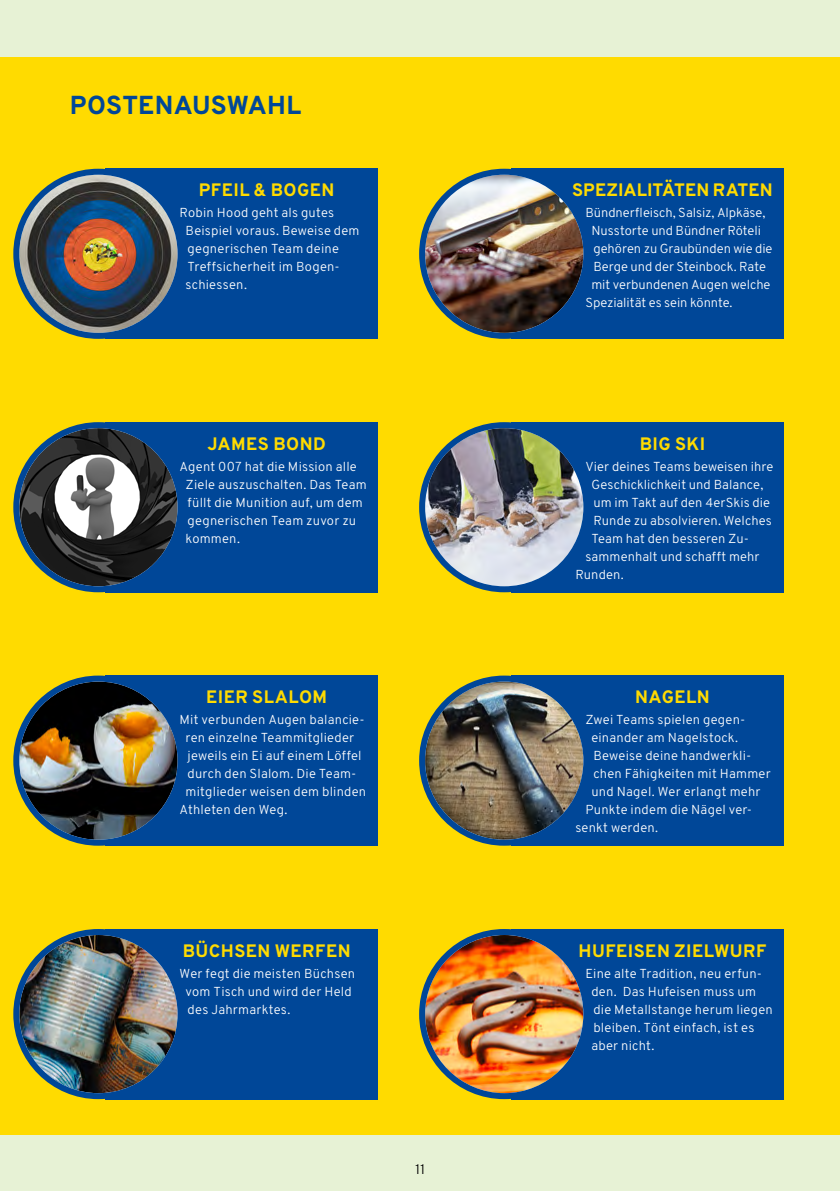
<style>
.page{position:relative;width:840px;height:1191px;background:#fff}
.page>*{position:absolute;margin:0;border:0;box-sizing:border-box;transform-origin:0 0}
.t1{font:800 26px "Overpass";letter-spacing:.005em;color:#004798}
.t2{font:800 18px "Overpass";letter-spacing:.025em;color:#ffdb00}
.t3{font:800 18px "Overpass";letter-spacing:.005em;color:#ffdb00}
.t4{font:300 14px "Overpass";color:#000}
.t5{font:300 13px/18px "Overpass";letter-spacing:.015em;color:#fff}
.t6{font:300 13px "Overpass";letter-spacing:-.005em;color:#fff}
</style>
<div class="page">
<div style="left:0;top:0;width:839px;height:1191px;background:#e7f2d5"></div>
<div style="left:0;top:57px;width:839px;height:1077px;background:#ffdb00"></div>
<div style="left:105px;top:169px;width:272px;height:170px;background:#004798"></div>
<svg style="left:16px;top:172px;width:164px;height:164px"></svg>
<img style="left:19px;top:175px;width:158px;height:158px;border-radius:79px">
<div style="left:13px;top:169px;width:170px;height:170px;border:6px solid #004798;border-radius:50%"></div>
<div style="left:105px;top:422px;width:272px;height:170px;background:#004798"></div>
<svg style="left:16px;top:425px;width:164px;height:164px"></svg>
<img style="left:19px;top:428px;width:158px;height:158px;border-radius:79px">
<div style="left:13px;top:422px;width:170px;height:170px;border:6px solid #004798;border-radius:50%"></div>
<div style="left:105px;top:675px;width:272px;height:170px;background:#004798"></div>
<svg style="left:16px;top:678px;width:164px;height:164px"></svg>
<img style="left:19px;top:681px;width:158px;height:158px;border-radius:79px">
<div style="left:13px;top:675px;width:170px;height:170px;border:6px solid #004798;border-radius:50%"></div>
<div style="left:105px;top:929px;width:272px;height:170px;background:#004798"></div>
<svg style="left:16px;top:932px;width:164px;height:164px"></svg>
<img style="left:19px;top:935px;width:158px;height:158px;border-radius:79px">
<div style="left:13px;top:929px;width:170px;height:170px;border:6px solid #004798;border-radius:50%"></div>
<div style="left:510px;top:169px;width:272px;height:170px;background:#004798"></div>
<svg style="left:422px;top:172px;width:164px;height:164px"></svg>
<img style="left:425px;top:175px;width:158px;height:158px;border-radius:79px">
<div style="left:419px;top:169px;width:170px;height:170px;border:6px solid #004798;border-radius:50%"></div>
<div style="left:510px;top:422px;width:272px;height:170px;background:#004798"></div>
<svg style="left:422px;top:425px;width:164px;height:164px"></svg>
<img style="left:425px;top:428px;width:158px;height:158px;border-radius:79px">
<div style="left:419px;top:422px;width:170px;height:170px;border:6px solid #004798;border-radius:50%"></div>
<div style="left:510px;top:675px;width:272px;height:170px;background:#004798"></div>
<svg style="left:422px;top:678px;width:164px;height:164px"></svg>
<img style="left:425px;top:681px;width:158px;height:158px;border-radius:79px">
<div style="left:419px;top:675px;width:170px;height:170px;border:6px solid #004798;border-radius:50%"></div>
<div style="left:510px;top:929px;width:272px;height:170px;background:#004798"></div>
<svg style="left:422px;top:932px;width:164px;height:164px"></svg>
<img style="left:425px;top:935px;width:158px;height:158px;border-radius:79px">
<div style="left:419px;top:929px;width:170px;height:170px;border:6px solid #004798;border-radius:50%"></div>
<h1 class="t1" style="left:70px;top:88px;width:232px">POSTENAUSWAHL</h1>
<h2 class="t2" style="left:199px;top:179px;width:137px">PFEIL &amp; BOGEN</h2>
<p class="t5" style="left:185px;top:204px;width:175px;text-indent:-6px">Robin Hood geht als gutes<br>Beispiel voraus. Beweise dem gegnerischen Team deine<br>Treffsicherheit im Bogen&shy;schiessen.</p>
<h2 class="t2" style="left:207px;top:432px;width:120px">JAMES BOND</h2>
<p class="t5" style="left:185px;top:457px;width:182px;text-indent:-6px">Agent 007 hat die Mission alle<br>Ziele auszuschalten. Das Team füllt die Munition auf, um dem gegnerischen Team zuvor zu kommen.</p>
<h2 class="t2" style="left:206px;top:686px;width:122px">EIER SLALOM</h2>
<p class="t5" style="left:179px;top:710px;width:186px">Mit verbunden Augen balancie-</p>
<p class="t5" style="left:185px;top:728px;width:170px">ren einzelne Teammitglieder</p>
<p class="t5" style="left:187px;top:746px;width:175px">jeweils ein Ei auf einem Löffel</p>
<p class="t5" style="left:187px;top:764px;width:170px">durch den Slalom. Die Team-</p>
<p class="t5" style="left:185px;top:782px;width:182px">mitglieder weisen dem blinden</p>
<p class="t5" style="left:179px;top:800px;width:109px">Athleten den Weg.</p>
<h2 class="t2" style="left:183px;top:939px;width:169px">BÜCHSEN WERFEN</h2>
<p class="t5" style="left:185px;top:964px;width:171px;text-indent:-6px">Wer fegt die meisten Büchsen vom Tisch und wird der Held des Jahrmarktes.</p>
<p class="t4" style="left:415px;top:1160px;width:11px">11</p>
<h2 class="t3" style="left:572px;top:179px;width:202px">SPEZIALITÄTEN RATEN</h2>
<p class="t5" style="left:585px;top:204px;width:181px">Bündnerfleisch, Salsiz, Alpkäse,</p>
<p class="t5" style="left:591px;top:222px;width:171px">Nusstorte und Bündner Röteli</p>
<p class="t5" style="left:593px;top:240px;width:180px">gehören zu Graubünden wie die</p>
<p class="t5" style="left:593px;top:258px;width:174px">Berge und der Steinbock. Rate</p>
<p class="t5" style="left:591px;top:276px;width:180px">mit verbundenen Augen welche</p>
<p class="t6" style="left:585px;top:295px;width:149px">Spezialität es sein könnte.</p>
<h2 class="t2" style="left:639px;top:432px;width:67px">BIG SKI</h2>
<p class="t5" style="left:585px;top:457px;width:189px">Vier deines Teams beweisen ihre</p>
<p class="t5" style="left:591px;top:475px;width:173px">Geschicklichkeit und Balance,</p>
<p class="t5" style="left:593px;top:493px;width:178px">um im Takt auf den 4erSkis die</p>
<p class="t5" style="left:593px;top:511px;width:180px">Runde zu absolvieren. Welches</p>
<p class="t5" style="left:591px;top:529px;width:159px">Team hat den besseren Zu-</p>
<p class="t5" style="left:585px;top:547px;width:176px">sammenhalt und schafft mehr</p>
<p class="t5" style="left:575px;top:565px;width:50px">Runden.</p>
<h2 class="t2" style="left:635px;top:686px;width:76px">NAGELN</h2>
<p class="t5" style="left:585px;top:710px;width:161px">Zwei Teams spielen gegen-</p>
<p class="t5" style="left:591px;top:728px;width:148px">einander am Nagelstock.</p>
<p class="t5" style="left:593px;top:746px;width:159px">Beweise deine handwerkli-</p>
<p class="t5" style="left:593px;top:764px;width:179px">chen Fähigkeiten mit Hammer</p>
<p class="t5" style="left:591px;top:782px;width:171px">und Nagel. Wer erlangt mehr</p>
<p class="t5" style="left:585px;top:800px;width:168px">Punkte indem die Nägel ver-</p>
<p class="t5" style="left:575px;top:818px;width:84px">senkt werden.</p>
<h2 class="t2" style="left:578px;top:939px;width:189px">HUFEISEN ZIELWURF</h2>
<p class="t5" style="left:591px;top:964px;width:183px;text-indent:-6px">Eine alte Tradition, neu erfun&shy;den. Das Hufeisen muss um die Metallstange herum liegen bleiben. Tönt einfach, ist es aber nicht.</p>
</div>
